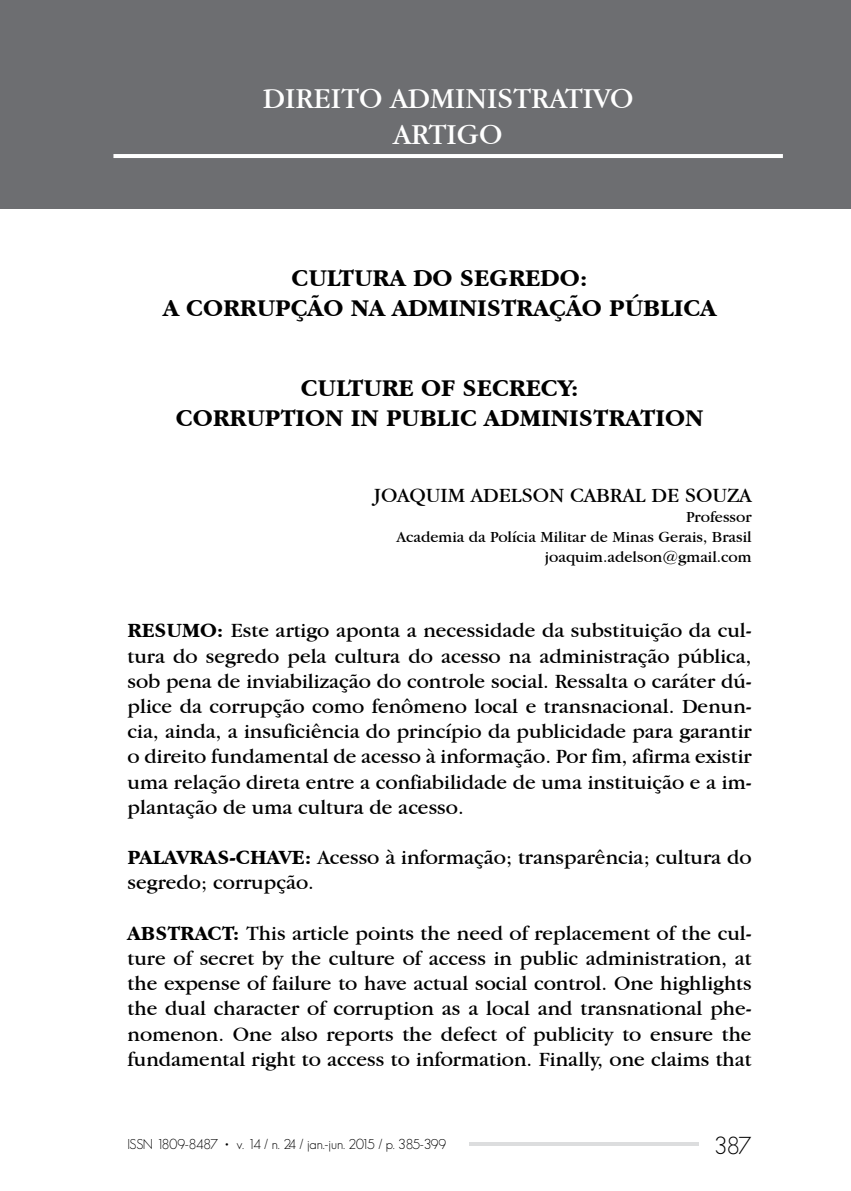
<style>
.page{position:relative;width:851px;height:1191px;background:#fff}
.page>*{position:absolute;margin:0;border:0;box-sizing:border-box;transform-origin:0 0}
.t1{font:30px/36px "Garamond IT Cby BT";color:#fff}
.t2{font:700 25px/30px "Garamond IT Cby BT";color:#000;text-align:center}
.t3{font:300 24px "Geosans";color:#000}
.t4{font:21px/25.2px "Garamond IT Cby BT";color:#000;text-align:justify}
.t5{font:16px/20px "Garamond IT Cby BT";color:#000;text-align:right}
.t6{font:300 14px "Geosans";letter-spacing:-.03em;color:#000}
.s1{font-weight:700}
</style>
<div class="page">
<hr style="left:469px;top:1142px;width:229px;height:4px;background:#dcddde">
<div style="left:0;top:0;width:850px;height:209px;background:#6d6e71"></div>
<hr style="left:113px;top:154px;width:669px;height:4px;background:#fff">
<h1 class="t1" style="left:263px;top:80px;width:40px">Direito</h1>
<h1 class="t1" style="left:390px;top:80px;width:23px">administrativo artigo</h1>
<p class="t2" style="left:163px;top:262px;width:554px">CULTURA DO SEGREDO:<br>A CORRUPÇÃO NA ADMINISTRAÇÃO PÚBLICA</p>
<p class="t2" style="left:176px;top:373px;width:529px">CULTURE OF SECRECY:<br>CORRUPTION IN PUBLIC ADMINISTRATION</p>
<p class="t4" style="left:374px;top:482px;width:379px">JOAQUIM ADELSON CABRAL DE SOUZA</p>
<p class="t5" style="left:397px;top:506px;width:356px">Professor<br>Academia da Polícia Militar de Minas Gerais, Brasil joaquim.adelson@gmail.com</p>
<p class="t4" style="left:128px;top:617px;width:625px"><span class="s1">RESUMO:</span> Este artigo aponta a necessidade da substituição da cul&shy;tura do segredo pela cultura do acesso na administração pública, sob pena de inviabilização do controle social. Ressalta o caráter dú&shy;plice da corrupção como fenômeno local e transnacional. Denun&shy;cia, ainda, a insuficiência do princípio da publicidade para garantir o direito fundamental de acesso à informação. Por fim, afirma existir uma relação direta entre a confiabilidade de uma instituição e a im&shy;plantação de uma cultura de acesso.</p>
<p class="t4" style="left:128px;top:844px;width:625px"><span class="s1">PALAVRAS-CHAVE:</span> Acesso à informação; transparência; cultura do segredo; corrupção.</p>
<p class="t4" style="left:128px;top:920px;width:625px"><span class="s1">ABSTRACT:</span> This article points the need of replacement of the cul&shy;ture of secret by the culture of access in public administration, at the expense of failure to have actual social control. One highlights the dual character of corruption as a local and transnational phe&shy;nomenon. One also reports the defect of publicity to ensure the fundamental right to access to information. Finally, one claims that</p>
<p class="t6" style="left:128px;top:1136px;width:320px">ISSN 1809-8487 • v. 14 / n. 24 / jan.-jun. 2015 / p. 385-399</p>
<p class="t3" style="left:714px;top:1132px;width:39px">387</p>
</div>
